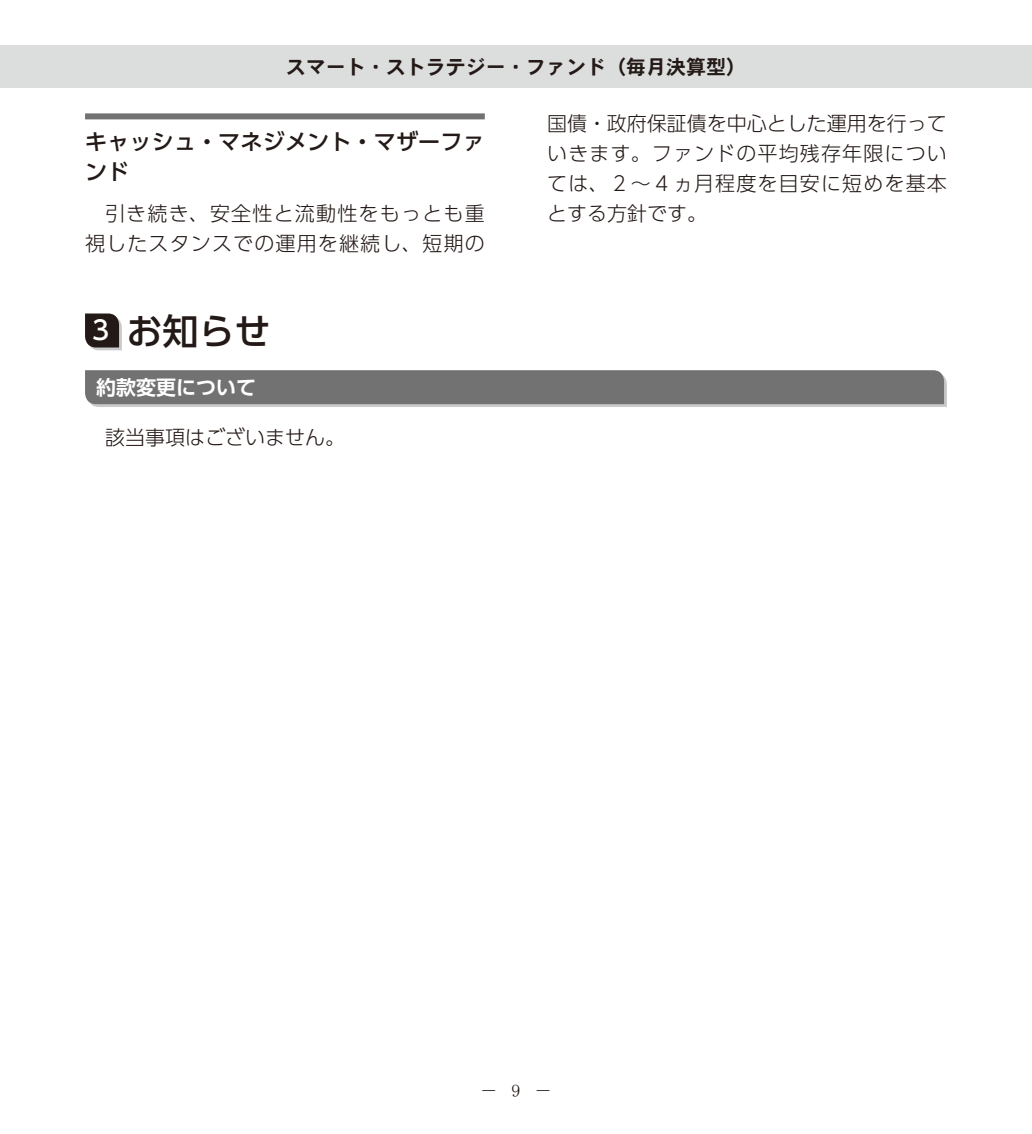
<style>
.page{position:relative;width:1032px;height:1134px;background:#fff}
.page>*{position:absolute;margin:0;border:0;box-sizing:border-box;transform-origin:0 0}
.t1{font:500 36px "UD Shin Go Pro";color:#231916}
.t2{font:500 22px/30px "UD Shin Go Pro";letter-spacing:.01em;color:#231916}
.t3{font:300 20px/30px "UD Shin Go Pro";letter-spacing:.06em;color:#231916;text-align:right}
.t4{font:20px "DFHS Gothic R Pro 6 W7";color:#231916}
.t5{font:300 20px "UD Shin Go Pro";color:#231916}
.t6{font:700 20px "UD Shin Go Pro De";color:#fff}
.t7{font:18px "MS Mincho";color:#231916}
.s1{font-family:"DFHS Gothic W7 WIN RKSJ H"}
.s2{font-size:26px;color:#fff}
</style>
<div class="page">
<div style="left:0;top:45px;width:1032px;height:43px;background:#dcdddd"></div>
<svg style="left:85px;top:313px;width:37px;height:37px"></svg>
<svg style="left:85px;top:370px;width:862px;height:37px"></svg>
<div style="left:85px;top:113px;width:400px;height:6px;background:#727272"></div>
<p class="t4" style="left:286px;top:55px;width:461px">スマート・ストラテジー・ファンド<span class="s1">（</span>毎月決算型<span class="s1">）</span></p>
<p class="t2" style="left:85px;top:126px;width:401px">キャッシュ・マネジメント・マザーファンド</p>
<p class="t3" style="left:85px;top:197px;width:401px">引き続き、安全性と流動性をもっとも重視したスタンスでの運用を継続し、短期の</p>
<h1 class="t1" style="left:92px;top:302px;width:180px"><span class="s2">3</span> お知らせ</h1>
<p class="t6" style="left:96px;top:371px;width:161px">約款変更について</p>
<p class="t5" style="left:105px;top:421px;width:242px">該当事項はございません。</p>
<p class="t3" style="left:547px;top:108px;width:401px;text-align:justify">国債・政府保証債を中心とした運用を行っていきます。ファンドの平均残存年限については、２～４ヵ月程度を目安に短めを基本とする方針です。</p>
<p class="t7" style="left:511px;top:1081px;width:11px">9</p>
<p class="t7" style="left:480px;top:1081px;width:74px">－　　－</p>
</div>
